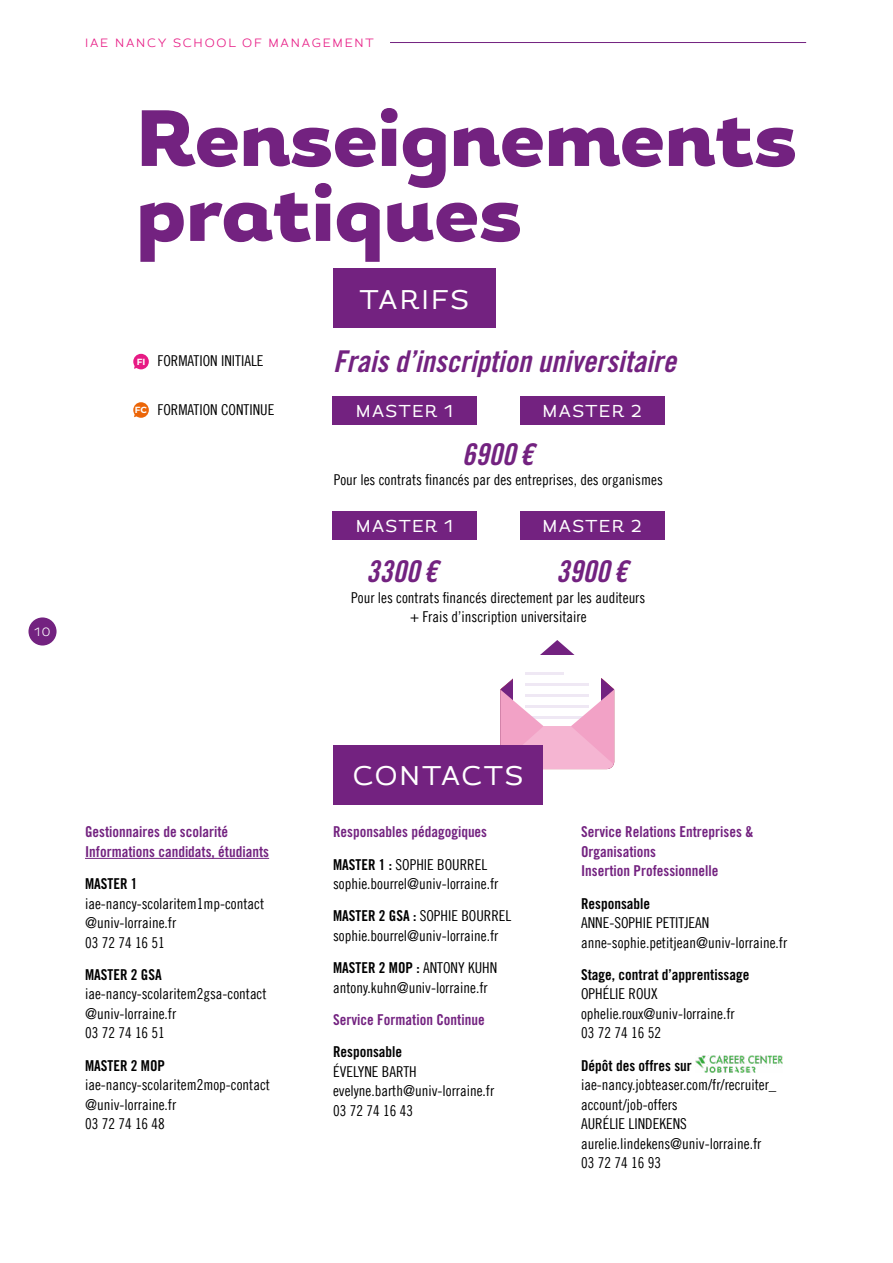
<style>
.page{position:relative;width:893px;height:1263px;background:#fff}
.page>*{position:absolute;margin:0;border:0;box-sizing:border-box;transform-origin:0 0}
.t1{font:900 79.5px/75px "Magallanes";color:#732280}
.t2{font:30px "Trade Gothic LT Std Bd Cn 20 Obl";color:#732280}
.t3{font:27px "Magallanes";letter-spacing:.075em;color:#fff}
.t4{font:17.25px "Magallanes";letter-spacing:.08em;color:#fff}
.t5{font:15px/19.5px "Trade Gothic LT Cond Eighteen";color:#000}
.t6{font:15px/19.5px "Trade Gothic LT Std Bd Cn 20";color:#732280}
.t7{font:15px "Trade Gothic LT Std Bd Cn 20";color:#000}
.t8{font:300 12px "Magallanes";letter-spacing:.15em;color:#e71a84}
.t9{font:300 12px "Magallanes";color:#fff}
.s1{font-family:"Montserrat";font-weight:700;font-size:8.85px;color:#fff}
.s2{font-family:"Trade Gothic LT Std Bd Cn 20"}
.s3{font-family:"Trade Gothic LT Cond Eighteen"}
</style>
<div class="page">
<div style="left:28px;top:617px;width:29px;height:28px;background:#732280;border-radius:50%"></div>
<hr style="left:390px;top:42px;width:416px;height:1px;background:#732280">
<svg style="left:500px;top:640px;width:114px;height:129px"></svg>
<div style="left:333px;top:745px;width:210px;height:60px;background:#732280"></div>
<hr style="left:85px;top:858px;width:184px;height:1px;background:#732280">
<img style="left:695px;top:1056px;width:87px;height:16px">
<div style="left:333px;top:269px;width:163px;height:59px;background:#732280"></div>
<svg style="left:133px;top:354px;width:16px;height:15px"></svg>
<svg style="left:133px;top:402px;width:16px;height:16px"></svg>
<div style="left:332px;top:396px;width:145px;height:28px;background:#732280"></div>
<div style="left:332px;top:512px;width:145px;height:28px;background:#732280"></div>
<div style="left:520px;top:512px;width:144px;height:28px;background:#732280"></div>
<div style="left:520px;top:396px;width:144px;height:28px;background:#732280"></div>
<p class="t9" style="left:34px;top:624px;width:18px">10</p>
<p class="t8" style="left:85px;top:35px;width:290px">IAE NANCY SCHOOL OF MANAGEMENT</p>
<h1 class="t1" style="left:136px;top:105px;width:662px">Renseignements pratiques</h1>
<h3 class="t3" style="left:360px;top:282px;width:111px">TARIFS</h3>
<p class="t5" style="left:137px;top:351px;width:128px"><span class="s1">FI</span> FORMATION INITIALE</p>
<h2 class="t2" style="left:333px;top:343px;width:345px">Frais d’inscription universitaire</h2>
<p class="t5" style="left:135px;top:400px;width:141px"><span class="s1">FC</span> FORMATION CONTINUE</p>
<h2 class="t2" style="left:462px;top:436px;width:74px">6900 €</h2>
<p class="t5" style="left:334px;top:469px;width:331px">Pour les contrats financés par des entreprises, des organismes</p>
<p class="t4" style="left:356px;top:400px;width:99px">MASTER 1</p>
<p class="t4" style="left:543px;top:400px;width:101px">MASTER 2</p>
<p class="t4" style="left:356px;top:516px;width:99px">MASTER 1</p>
<p class="t4" style="left:543px;top:516px;width:101px">MASTER 2</p>
<h2 class="t2" style="left:366px;top:553px;width:74px">3300€</h2>
<h2 class="t2" style="left:556px;top:553px;width:74px">3900 €</h2>
<p class="t5" style="left:351px;top:588px;width:296px;line-height:18.8px;text-align:center">Pour les contrats financés directement par les auditeurs + Frais d’inscription universitaire</p>
<p class="t6" style="left:85px;top:822px;width:186px">Gestionnaires de scolarité<br>Informations candidats, étudiants</p>
<p class="t7" style="left:85px;top:875px;width:54px">MASTER 1</p>
<p class="t5" style="left:85px;top:893px;width:181px">iae-nancy-scolaritem1mp-contact @univ-lorraine.fr<br>03 72 74 16 51</p>
<p class="t7" style="left:85px;top:965px;width:78px">MASTER 2 GSA</p>
<p class="t5" style="left:85px;top:984px;width:183px">iae-nancy-scolaritem2gsa-contact @univ-lorraine.fr<br>03 72 74 16 51</p>
<p class="t7" style="left:85px;top:1056px;width:81px">MASTER 2 MOP</p>
<p class="t5" style="left:85px;top:1075px;width:186px">iae-nancy-scolaritem2mop-contact @univ-lorraine.fr<br>03 72 74 16 48</p>
<h3 class="t3" style="left:353px;top:759px;width:172px">CONTACTS</h3>
<p class="t6" style="left:333px;top:822px;width:156px">Responsables pédagogiques</p>
<p class="t5" style="left:333px;top:854px;width:167px"><span class="s2">MASTER 1 :</span> SOPHIE BOURREL sophie.bourrel@univ-lorraine.fr</p>
<p class="t5" style="left:333px;top:906px;width:180px"><span class="s2">MASTER 2 GSA :</span> SOPHIE BOURREL sophie.bourrel@univ-lorraine.fr</p>
<p class="t7" style="left:333px;top:959px;width:166px">MASTER 2 MOP : <span class="s3">ANTONY KUHN</span></p>
<p class="t5" style="left:333px;top:977px;width:156px">antony.kuhn@univ-lorraine.fr</p>
<p class="t6" style="left:333px;top:1010px;width:153px">Service Formation Continue</p>
<p class="t7" style="left:333px;top:1043px;width:71px">Responsable</p>
<p class="t5" style="left:333px;top:1061px;width:163px">ÉVELYNE BARTH evelyne.barth@univ-lorraine.fr<br>03 72 74 16 43</p>
<p class="t6" style="left:581px;top:822px;width:174px">Service Relations Entreprises &amp;<br>Organisations<br>Insertion Professionnelle</p>
<p class="t7" style="left:581px;top:894px;width:71px">Responsable</p>
<p class="t5" style="left:581px;top:913px;width:208px">ANNE-SOPHIE PETITJEAN anne-sophie.petitjean@univ-lorraine.fr</p>
<p class="t7" style="left:581px;top:965px;width:170px">Stage, contrat d’apprentissage</p>
<p class="t5" style="left:581px;top:984px;width:155px">OPHÉLIE ROUX ophelie.roux@univ-lorraine.fr<br>03 72 74 16 52</p>
<p class="t7" style="left:581px;top:1056px;width:112px">Dépôt des offres sur</p>
<p class="t5" style="left:581px;top:1075px;width:197px">iae-nancy.jobteaser.com/fr/recruiter_ account/job-offers<br>AURÉLIE LINDEKENS aurelie.lindekens@univ-lorraine.fr<br>03 72 74 16 93</p>
</div>
